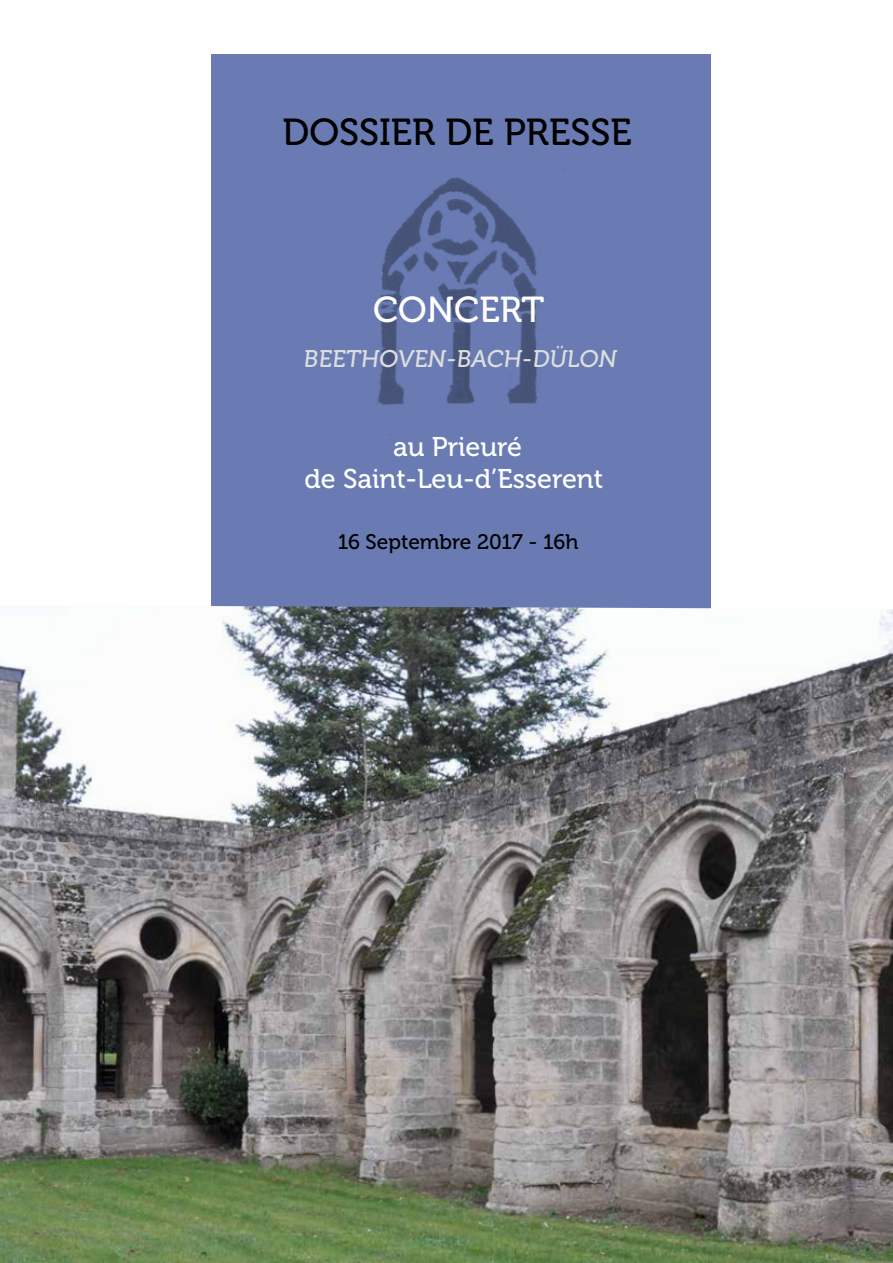
<style>
.page{position:relative;width:893px;height:1263px;background:#fff}
.page>*{position:absolute;margin:0;border:0;box-sizing:border-box;transform-origin:0 0}
.t1{font:37.5px "Museo 500";color:#000}
.t2{font:36px "Museo 500";color:#fff}
.t3{font:27px/32.4px "Museo 500";color:#fff;text-align:center}
.t4{font:24px "Museo 500";color:#dcddde}
.t5{font:21px "Museo 500";letter-spacing:-.005em;color:#000}
</style>
<div class="page">
<div style="left:212px;top:54px;width:499px;height:558px;background:#697bb2"></div>
<img style="left:0;top:605px;width:893px;height:658px">
<h1 class="t1" style="left:283px;top:111px;width:351px">DOSSIER DE PRESSE</h1>
<h2 class="t2" style="left:373px;top:289px;width:173px">CONCERT</h2>
<p class="t4" style="left:303px;top:345px;width:318px">BEETHOVEN-BACH-DÜLON</p>
<p class="t3" style="left:304px;top:431px;width:300px">au Prieuré<br>de Saint-Leu-d’Esserent</p>
<p class="t5" style="left:338px;top:531px;width:242px">16 Septembre 2017 - 16h</p>
</div>
